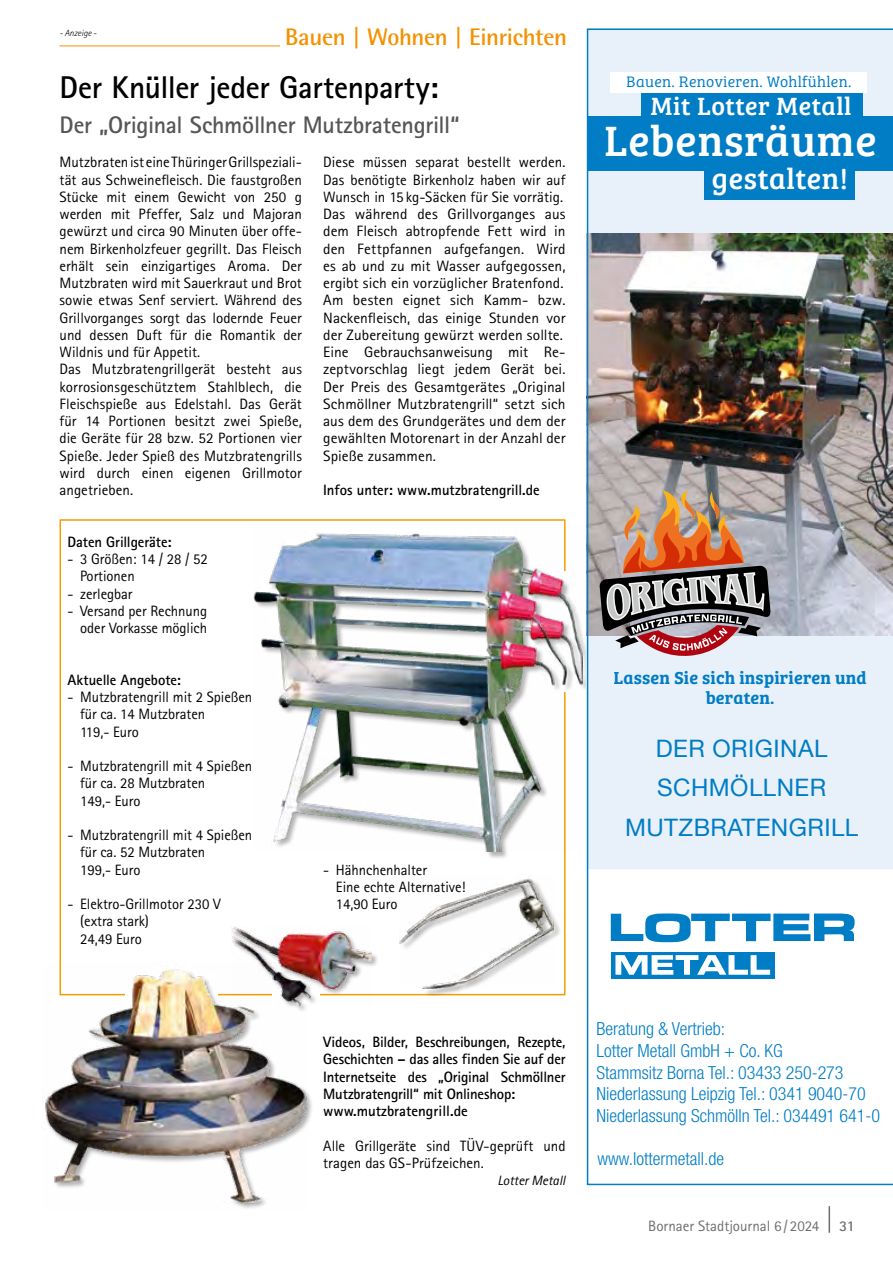
<style>
.page{position:relative;width:893px;height:1263px;background:#fff}
.page>*{position:absolute;margin:0;border:0;box-sizing:border-box;transform-origin:0 0}
.t1{font:43.95px "Bree Serif";letter-spacing:.02em;color:#fff}
.t2{font:700 31.5px "Rotis Sans Serif Std";letter-spacing:-.015em;color:#000}
.t3{font:30px "Bree Serif";letter-spacing:.02em;color:#fff}
.t4{font:25.8px "Bree Serif";letter-spacing:.02em;color:#fff}
.t5{font:700 24px "Rotis Sans Serif Std";letter-spacing:-.015em;color:#565655}
.t6{font:24px/39.2px "Helvetica Neue LT Com";letter-spacing:.02em;color:#007dc4;text-align:center}
.t7{font:700 24px "Rotis Semi Sans Std";letter-spacing:-.015em;color:#f39100}
.t8{font:300 condensed 18px/21.6px "Helvetica Neue LT Com";color:#007dc4}
.t9{font:18px/20px "Bree Serif Sb";letter-spacing:.01em;color:#007dc4;text-align:center}
.t10{font:300 condensed 18px "Helvetica Neue LT Std";color:#007dc4}
.t11{font:15.75px "Bree Serif Lt";letter-spacing:.02em;color:#007dc4}
.t12{font:15px/17.2px "Rotis Sans Serif Std";color:#000}
.t13{font:700 15px/17.2px "Rotis Sans Serif Std";letter-spacing:-.005em;color:#000}
.t14{font:15px "Rotis Sans Serif Std";color:#6e6e6e}
.t15{font:700 15px "Rotis Sans Serif Std";color:#6e6e6e}
.t16{font:italic 13.5px "Rotis Sans Serif Std";color:#000}
.t17{font:italic 300 9px "Rotis Sans Serif Std";color:#000}
</style>
<div class="page">
<svg style="left:829px;top:1206px;width:1px;height:27px"></svg>
<hr style="left:60px;top:46px;width:253px;height:1px;background:#f39100">
<div style="left:280px;top:28px;width:293px;height:25px;background:#fff"></div>
<div style="left:46px;top:969px;width:268px;height:241px;background:#000;opacity:.3"></div>
<img style="left:45px;top:962px;width:263px;height:247px">
<div style="left:254px;top:535px;width:337px;height:324px;background:#000;opacity:.3"></div>
<img style="left:253px;top:524px;width:330px;height:327px">
<div style="left:231px;top:926px;width:148px;height:87px;background:#000;opacity:.3"></div>
<img style="left:231px;top:926px;width:140px;height:79px">
<div style="left:401px;top:879px;width:161px;height:117px;background:#000;opacity:.3"></div>
<img style="left:400px;top:876px;width:154px;height:112px">
<img style="left:587px;top:28px;width:306px;height:1157px">
<svg style="left:599px;top:490px;width:172px;height:168px;background:#a5877e"></svg>
<p class="t17" style="left:60px;top:28px;width:39px">- Anzeige -</p>
<h3 class="t7" style="left:285px;top:22px;width:284px">Bauen | Wohnen | Einrichten</h3>
<h2 class="t2" style="left:60px;top:68px;width:381px">Der Knüller jeder Gartenparty:</h2>
<h3 class="t5" style="left:60px;top:109px;width:401px">Der „Original Schmöllner Mutzbratengrill“</h3>
<p class="t12" style="left:60px;top:153px;width:244px">Mutzbraten ist eine Thüringer Grillspeziali&shy;tät aus Schweinefleisch. Die faustgroßen Stücke mit einem Gewicht von 250 g werden mit Pfeffer, Salz und Majoran gewürzt und circa 90 Minuten über offe&shy;nem Birkenholzfeuer gegrillt. Das Fleisch erhält sein einzigartiges Aroma. Der Mutzbraten wird mit Sauerkraut und Brot sowie etwas Senf serviert. Während des Grillvorganges sorgt das lodernde Feuer und dessen Duft für die Romantik der Wildnis und für Appetit.<br>Das Mutzbratengrillgerät besteht aus korrosionsgeschütztem Stahlblech, die Fleischspieße aus Edelstahl. Das Gerät für 14 Portionen besitzt zwei Spieße, die Geräte für 28 bzw. 52 Portionen vier Spieße. Jeder Spieß des Mutzbratengrills wird durch einen eigenen Grillmotor angetrieben.</p>
<p class="t12" style="left:323px;top:153px;width:244px">Diese müssen separat bestellt werden.<br>Das benötigte Birkenholz haben wir auf Wunsch in 15 kg-Säcken für Sie vorrätig.<br>Das während des Grillvorganges aus dem Fleisch abtropfende Fett wird in den Fettpfannen aufgefangen. Wird es ab und zu mit Wasser aufgegossen, ergibt sich ein vorzüglicher Bratenfond.<br>Am besten eignet sich Kamm- bzw.<br>Nackenfleisch, das einige Stunden vor der Zubereitung gewürzt werden sollte.<br>Eine Gebrauchsanweisung mit Re&shy;zeptvorschlag liegt jedem Gerät bei.<br>Der Preis des Gesamtgerätes „Original Schmöllner Mutzbratengrill“ setzt sich aus dem des Grundgerätes und dem der gewählten Motorenart in der Anzahl der Spieße zusammen.</p>
<p class="t13" style="left:323px;top:481px;width:218px">Infos unter: www.mutzbratengrill.de</p>
<p class="t13" style="left:67px;top:533px;width:106px">Daten Grillgeräte:</p>
<p class="t12" style="left:80px;top:550px;width:129px;text-indent:-13px">- 3 Größen: 14 / 28 / 52<br>Portionen</p>
<p class="t12" style="left:67px;top:585px;width:67px">- zerlegbar</p>
<p class="t12" style="left:67px;top:602px;width:141px;text-align:right">- Versand per Rechnung oder Vorkasse möglich</p>
<p class="t13" style="left:67px;top:671px;width:115px">Aktuelle Angebote:</p>
<p class="t12" style="left:80px;top:688px;width:174px;text-indent:-13px">- Mutzbratengrill mit 2 Spießen für ca. 14 Mutzbraten<br>119,- Euro</p>
<p class="t12" style="left:80px;top:757px;width:174px;text-indent:-13px">- Mutzbratengrill mit 4 Spießen für ca. 28 Mutzbraten<br>149,- Euro</p>
<p class="t12" style="left:80px;top:826px;width:174px;text-indent:-13px">- Mutzbratengrill mit 4 Spießen für ca. 52 Mutzbraten<br>199,- Euro</p>
<p class="t12" style="left:80px;top:895px;width:142px;text-indent:-13px">- Elektro-Grillmotor 230 V (extra stark)<br>24,49 Euro</p>
<p class="t12" style="left:336px;top:861px;width:131px;text-indent:-13px">- Hähnchenhalter<br>Eine echte Alternative!<br>14,90 Euro</p>
<p class="t11" style="left:626px;top:70px;width:226px">Bauen. Renovieren. Wohlfühlen.</p>
<p class="t11" style="left:628px;top:70px;width:226px">Bauen. Renovieren. Wohlfühlen.</p>
<h3 class="t4" style="left:653px;top:87px;width:202px">Mit Lotter Metall</h3>
<h1 class="t1" style="left:606px;top:108px;width:274px">Lebensräume</h1>
<h3 class="t3" style="left:714px;top:157px;width:138px">gestalten!</h3>
<p class="t9" style="left:616px;top:666px;width:255px">Lassen Sie sich inspirieren und beraten.</p>
<h3 class="t6" style="left:627px;top:729px;width:235px">DER ORIGINAL<br>SCHMÖLLNER<br>MUTZBRATENGRILL</h3>
<p class="t13" style="left:323px;top:1033px;width:244px">Videos, Bilder, Beschreibungen, Rezepte, Geschichten – das alles finden Sie auf der Internetseite des „Original Schmöllner Mutzbratengrill“ mit Onlineshop: www.mutzbratengrill.de</p>
<p class="t12" style="left:323px;top:1137px;width:244px">Alle Grillgeräte sind TÜV-geprüft und tragen das GS-Prüfzeichen.</p>
<p class="t16" style="left:497px;top:1173px;width:70px">Lotter Metall</p>
<p class="t8" style="left:596px;top:1018px;width:285px">Beratung &amp; Vertrieb:<br>Lotter Metall GmbH + Co. KG<br>Stammsitz Borna Tel.: 03433 250-273<br>Niederlassung Leipzig Tel.: 0341 9040-70<br>Niederlassung Schmölln Tel.: 034491 641-0</p>
<p class="t8" style="left:614px;top:1040px;width:6px">t</p>
<p class="t8" style="left:667px;top:1040px;width:5px">l</p>
<p class="t8" style="left:733px;top:1105px;width:5px">l</p>
<p class="t10" style="left:597px;top:1148px;width:128px">www.lottermetall.de</p>
<p class="t14" style="left:648px;top:1217px;width:173px">Bornaer Stadtjournal 6/ 2024</p>
<p class="t15" style="left:839px;top:1217px;width:17px">31</p>
</div>
